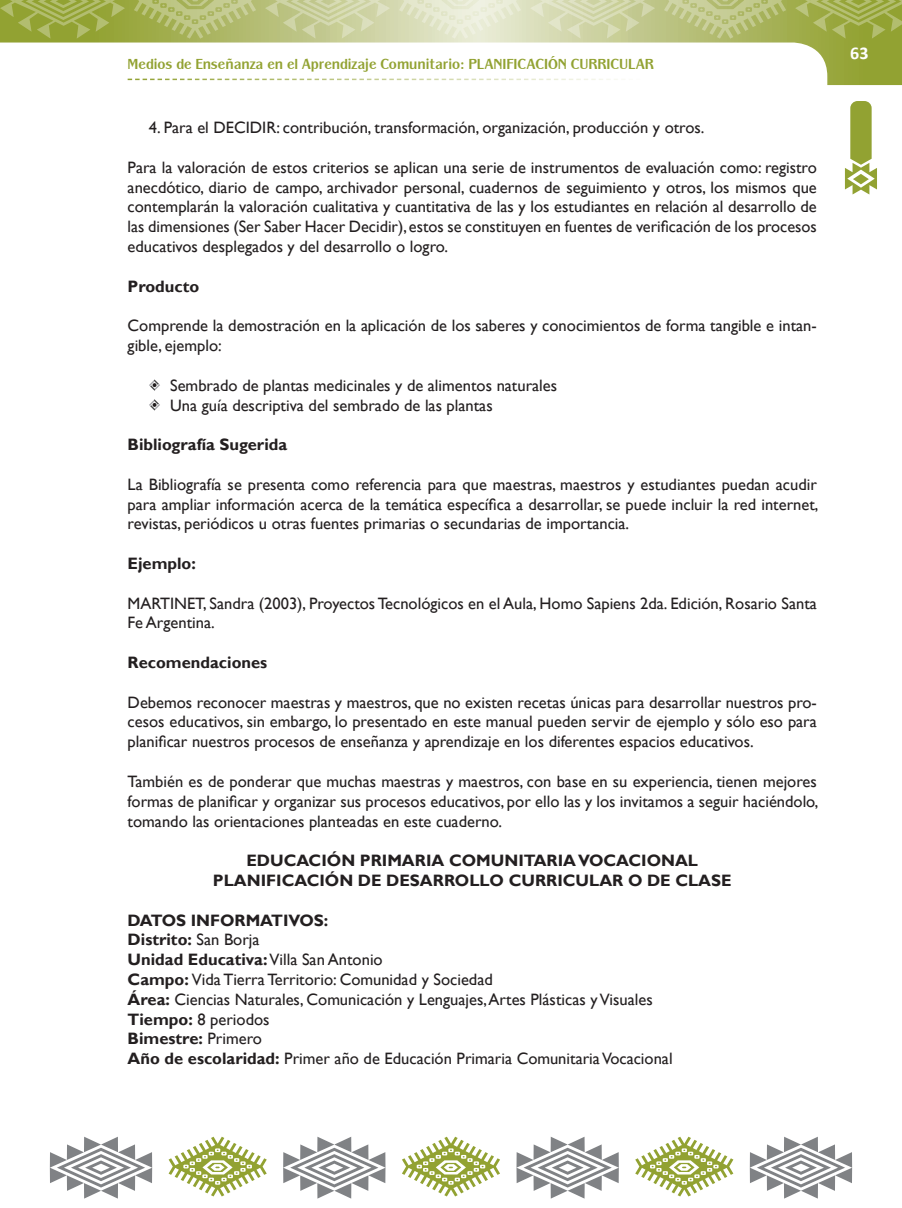
<style>
.page{position:relative;width:902px;height:1208px;background:#fff}
.page>*{position:absolute;margin:0;border:0;box-sizing:border-box;transform-origin:0 0}
.t1{font:700 18px "Calibri";color:#fff}
.Parrafos{font:16.5px/19.8px "Gill Sans";color:#231f20;text-align:justify}
.Parrafos-2{font:700 16.5px "Gill Sans";color:#231f20}
.Viñetas{font:16.5px "Gill Sans";color:#231f20}
.t2{font:700 15px "Panache";color:#92a232;scale:.95 1}
.s1{font-weight:400}
.s2{font-weight:700}
</style>
<div class="page">
<svg style="left:844px;top:101px;width:32px;height:93px"></svg>
<svg style="left:0;top:0;width:901px;height:85px"></svg>
<svg style="left:128px;top:79px;width:684px;height:1px"></svg>
<svg style="left:168px;top:1136px;width:99px;height:60px"></svg>
<svg style="left:402px;top:1136px;width:98px;height:60px"></svg>
<svg style="left:635px;top:1136px;width:98px;height:60px"></svg>
<svg style="left:283px;top:1136px;width:102px;height:62px"></svg>
<svg style="left:50px;top:1136px;width:102px;height:62px"></svg>
<svg style="left:516px;top:1136px;width:102px;height:62px"></svg>
<svg style="left:749px;top:1136px;width:103px;height:62px"></svg>
<svg style="left:399px;top:0;width:122px;height:39px;background:#e4e7cd"></svg>
<svg style="left:664px;top:0;width:122px;height:39px;background:#b8c07b"></svg>
<svg style="left:134px;top:0;width:122px;height:39px;background:#b1ba6c"></svg>
<svg style="left:530px;top:0;width:125px;height:39px;background:#d1d6aa"></svg>
<svg style="left:795px;top:0;width:106px;height:39px;background:#a0ad4c"></svg>
<svg style="left:0;top:0;width:125px;height:39px;background:#9caa45"></svg>
<svg style="left:265px;top:0;width:125px;height:39px;background:#c9ce9b"></svg>
<svg style="left:149px;top:379px;width:11px;height:12px"></svg>
<svg style="left:149px;top:399px;width:11px;height:11px"></svg>
<p class="t2" style="left:128px;top:56px;width:555px">Medios de Enseñanza en el Aprendizaje Comunitario: PLANIFICACIÓN CURRICULAR</p>
<p class="Viñetas" style="left:149px;top:118px;width:557px">4. Para el DECIDIR: contribución, transformación, organización, producción y otros.</p>
<p class="Parrafos" style="left:128px;top:158px;width:690px">Para la valoración de estos criterios se aplican una serie de instrumentos de evaluación como: registro anecdótico, diario de campo, archivador personal, cuadernos de seguimiento y otros, los mismos que contemplarán la valoración cualitativa y cuantitativa de las y los estudiantes en relación al desarrollo de las dimensiones (Ser Saber Hacer Decidir), estos se constituyen en fuentes de verificación de los procesos educativos desplegados y del desarrollo o logro.</p>
<p class="Parrafos-2" style="left:128px;top:276px;width:73px">Producto</p>
<p class="Parrafos" style="left:128px;top:316px;width:690px">Comprende la demostración en la aplicación de los saberes y conocimientos de forma tangible e intan&shy;gible, ejemplo:</p>
<p class="Viñetas" style="left:170px;top:375px;width:388px">Sembrado de plantas medicinales y de alimentos naturales</p>
<p class="Viñetas" style="left:170px;top:395px;width:324px">Una guía descriptiva del sembrado de las plantas</p>
<p class="Parrafos-2" style="left:128px;top:435px;width:161px">Bibliografía Sugerida</p>
<p class="Parrafos" style="left:128px;top:474px;width:692px">La Bibliografía se presenta como referencia para que maestras, maestros y estudiantes puedan acudir para ampliar información acerca de la temática específica a desarrollar, se puede incluir la red internet, revistas, periódicos u otras fuentes primarias o secundarias de importancia.</p>
<p class="Parrafos-2" style="left:128px;top:553px;width:70px">Ejemplo:</p>
<p class="Parrafos" style="left:128px;top:593px;width:690px">MARTINET, Sandra (2003), Proyectos Tecnológicos en el Aula, Homo Sapiens 2da. Edición, Rosario Santa<br>Fe Argentina.</p>
<p class="Parrafos-2" style="left:128px;top:652px;width:141px">Recomendaciones</p>
<p class="Parrafos" style="left:128px;top:692px;width:690px">Debemos reconocer maestras y maestros, que no existen recetas únicas para desarrollar nuestros pro&shy;cesos educativos, sin embargo, lo presentado en este manual pueden servir de ejemplo y sólo eso para planificar nuestros procesos de enseñanza y aprendizaje en los diferentes espacios educativos.</p>
<p class="Parrafos" style="left:128px;top:771px;width:692px">También es de ponderar que muchas maestras y maestros, con base en su experiencia, tienen mejores formas de planificar y organizar sus procesos educativos, por ello las y los invitamos a seguir haciéndolo, tomando las orientaciones planteadas en este cuaderno.</p>
<p class="Parrafos-2" style="left:246px;top:850px;width:453px">EDUCACIÓN PRIMARIA COMUNITARIA VOCACIONAL</p>
<p class="Parrafos-2" style="left:213px;top:870px;width:520px">PLANIFICACIÓN DE DESARROLLO CURRICULAR O DE CLASE</p>
<p class="Parrafos-2" style="left:128px;top:910px;width:202px">DATOS INFORMATIVOS:</p>
<p class="Parrafos-2" style="left:128px;top:930px;width:133px">Distrito: <span class="s1">San Borja</span></p>
<p class="Parrafos-2" style="left:128px;top:949px;width:256px">Unidad Educativa: <span class="s1">Villa San Antonio</span></p>
<p class="Parrafos" style="left:128px;top:969px;width:366px"><span class="s2">Campo:</span> Vida Tierra Territorio: Comunidad y Sociedad</p>
<p class="Parrafos" style="left:128px;top:989px;width:526px"><span class="s2">Área:</span> Ciencias Naturales, Comunicación y Lenguajes, Artes Plásticas y Visuales</p>
<p class="Parrafos" style="left:128px;top:1009px;width:143px"><span class="s2">Tiempo:</span> 8 periodos</p>
<p class="Parrafos-2" style="left:128px;top:1029px;width:136px">Bimestre: <span class="s1">Primero</span></p>
<p class="Parrafos" style="left:128px;top:1049px;width:546px"><span class="s2">Año de escolaridad:</span> Primer año de Educación Primaria Comunitaria Vocacional</p>
<p class="t1" style="left:850px;top:41px;width:20px">63</p>
</div>
